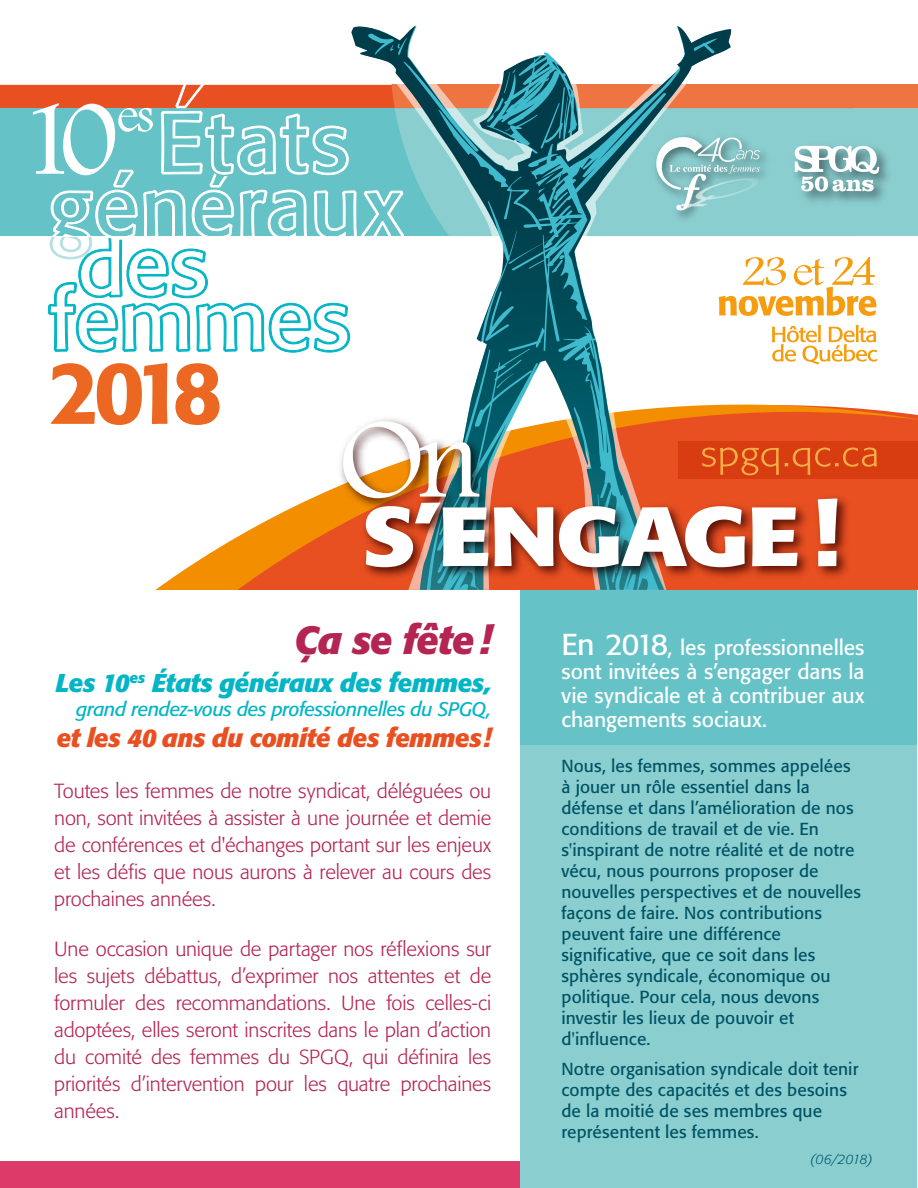
<style>
.page{position:relative;width:918px;height:1188px;background:#fff}
.page>*{position:absolute;margin:0;border:0;box-sizing:border-box;transform-origin:0 0}
.t1{font:italic 700 39px "Formata";letter-spacing:-.025em;color:#b42554}
.t2{font:italic 700 25.5px "Formata";letter-spacing:-.025em;color:#04b5c5}
.t3{font:italic 700 25.5px "Formata";letter-spacing:-.02em;color:#e95021}
.t4{font:21px/24px "Formata";color:#fff;text-align:justify}
.t5{font:300 20.25px/27px "Formata";letter-spacing:-.005em;color:#b42554;text-align:justify}
.t6{font:italic 19.5px "Formata";letter-spacing:-.025em;color:#04b5c5}
.t7{font:17.25px/21px "Formata";letter-spacing:.005em;color:#005365}
.t8{font:italic 300 13.5px "Formata";letter-spacing:-.035em;color:#005a6c}
.s1{font-size:30px}
</style>
<div class="page">
<div style="left:0;top:1161px;width:520px;height:27px;background:#dd3a6a"></div>
<div style="left:520px;top:586px;width:397px;height:602px;background:#65c2c6"></div>
<div style="left:520px;top:746px;width:397px;height:442px;background:#8bced0"></div>
<svg style="left:536px;top:26px;width:195px;height:30px"></svg>
<svg style="left:351px;top:26px;width:66px;height:30px"></svg>
<svg style="left:0;top:56px;width:918px;height:534px"></svg>
<h1 class="t1" style="left:294px;top:616px;width:199px">Ça se fête!</h1>
<h2 class="t2" style="left:56px;top:667px;width:437px">Les 10<sup>es</sup> États généraux des femmes,</h2>
<p class="t6" style="left:76px;top:697px;width:417px">grand rendez-vous des professionnelles du SPGQ,</p>
<h2 class="t3" style="left:56px;top:723px;width:436px">et les 40 ans du comité des femmes!</h2>
<p class="t5" style="left:54px;top:778px;width:439px">Toutes les femmes de notre syndicat, déléguées ou non, sont invitées à assister à une journée et demie de conférences et d'échanges portant sur les enjeux et les défis que nous aurons à relever au cours des prochaines années.</p>
<p class="t5" style="left:54px;top:935px;width:439px">Une occasion unique de partager nos réflexions sur les sujets débattus, d’exprimer nos attentes et de formuler des recommandations. Une fois celles-ci adoptées, elles seront inscrites dans le plan d’action du comité des femmes du SPGQ, qui définira les priorités d’intervention pour les quatre prochaines années.</p>
<p class="t4" style="left:561px;top:636px;width:305px"><span class="s1">En 2018</span>, les professionnelles sont invitées à s’engager dans la vie syndicale et à contribuer aux changements sociaux.</p>
<p class="t7" style="left:562px;top:756px;width:301px">Nous, les femmes, sommes appelées à jouer un rôle essentiel dans la défense et dans l’amélioration de nos conditions de travail et de vie. En s'inspirant de notre réalité et de notre vécu, nous pourrons proposer de nouvelles perspectives et de nouvelles façons de faire. Nos contributions peuvent faire une différence significative, que ce soit dans les sphères syndicale, économique ou politique. Pour cela, nous devons investir les lieux de pouvoir et d'influence.</p>
<p class="t7" style="left:562px;top:1058px;width:298px">Notre organisation syndicale doit tenir compte des capacités et des besoins de la moitié de ses membres que représentent les femmes.</p>
<p class="t8" style="left:810px;top:1152px;width:64px">(06/2018)</p>
</div>
